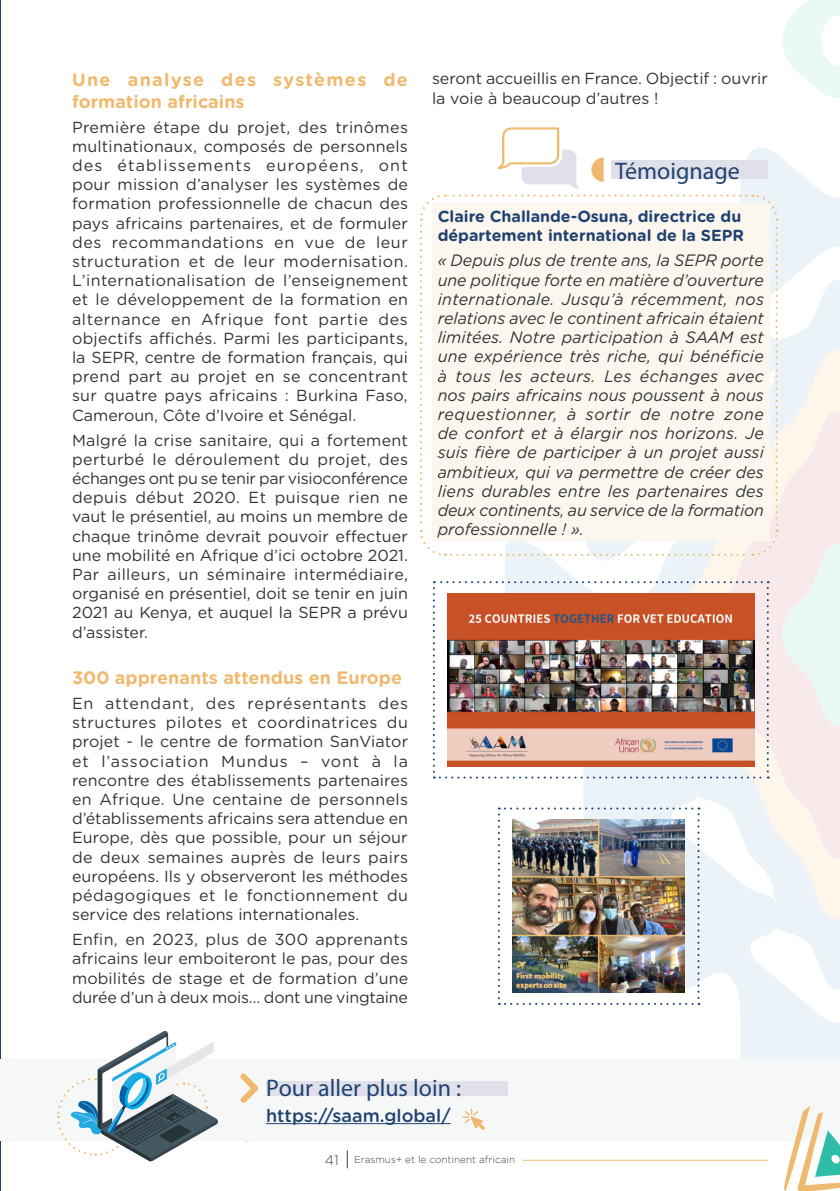
<style>
.page{position:relative;width:840px;height:1191px;background:#fff}
.page>*{position:absolute;margin:0;border:0;box-sizing:border-box;transform-origin:0 0}
.t1{font:24px "Myriad Pro";color:#204270}
.t2{font:700 18px/21.6px "Gotham Rounded";letter-spacing:.06em;color:#efba70}
.t3{font:700 18px "Gotham Rounded";color:#efba70}
.t4{font:500 18px "Gotham Rounded";color:#204270}
.t5{font:italic 16.4px/19.2px "Gotham Rounded";letter-spacing:-.01em;color:#303338;text-align:justify}
.t6{font:16px/19.2px "Gotham Rounded";color:#303338;text-align:justify}
.t7{font:700 16px/19.2px "Gotham Rounded";color:#204270}
.t8{font:300 10px "Gotham Rounded";color:#444141}
.s1{font-size:14px}
</style>
<div class="page">
<hr style="left:523px;top:1159px;width:244px;height:1px;background:#efba70">
<svg style="left:347px;top:1150px;width:1px;height:18px"></svg>
<hr style="left:0;top:0;width:1px;height:1191px;background:#204270">
<svg style="left:507px;top:778px;width:332px;height:281px"></svg>
<svg style="left:665px;top:778px;width:174px;height:141px;background:#f0f4f6"></svg>
<svg style="left:701px;top:778px;width:138px;height:80px"></svg>
<svg style="left:782px;top:0;width:57px;height:98px"></svg>
<div style="left:0;top:1059px;width:839px;height:81px;background:#f6f7f7"></div>
<div style="left:266px;top:1081px;width:241px;height:14px;background:#dfe0e9"></div>
<hr style="left:266px;top:1123px;width:184px;height:1px;background:#204270">
<svg style="left:462px;top:1108px;width:22px;height:21px"></svg>
<svg style="left:57px;top:1031px;width:236px;height:130px"></svg>
<svg style="left:497px;top:807px;width:202px;height:198px"></svg>
<img style="left:512px;top:819px;width:172px;height:173px">
<svg style="left:740px;top:1106px;width:99px;height:85px"></svg>
<svg style="left:420px;top:127px;width:419px;height:651px"></svg>
<p class="t2" style="left:72px;top:68px;width:337px">Une analyse des systèmes de formation africains</p>
<p class="t6" style="left:72px;top:117px;width:337px">Première étape du projet, des trinômes multinationaux, composés de personnels des établissements européens, ont pour mission d’analyser les systèmes de formation professionnelle de chacun des pays africains partenaires, et de formuler des recommandations en vue de leur structuration et de leur modernisation.<br>L’internationalisation de l’enseignement et le développement de la formation en alternance en Afrique font partie des objectifs affichés. Parmi les participants, la SEPR, centre de formation français, qui prend part au projet en se concentrant sur quatre pays africains : Burkina Faso, Cameroun, Côte d’Ivoire et Sénégal.</p>
<p class="t6" style="left:72px;top:429px;width:337px">Malgré la crise sanitaire, qui a fortement perturbé le déroulement du projet, des échanges ont pu se tenir par visioconférence depuis début 2020. Et puisque rien ne vaut le présentiel, au moins un membre de chaque trinôme devrait pouvoir effectuer une mobilité en Afrique d’ici octobre 2021.<br>Par ailleurs, un séminaire intermédiaire, organisé en présentiel, doit se tenir en juin 2021 au Kenya, et auquel la SEPR a prévu d’assister.</p>
<p class="t3" style="left:72px;top:664px;width:331px">300 apprenants attendus en Europe</p>
<p class="t6" style="left:72px;top:693px;width:337px">En attendant, des représentants des structures pilotes et coordinatrices du projet - le centre de formation SanViator et l’association Mundus – vont à la rencontre des établissements partenaires en Afrique. Une centaine de personnels d’établissements africains sera attendue en Europe, dès que possible, pour un séjour de deux semaines auprès de leurs pairs européens. Ils y observeront les méthodes pédagogiques et le fonctionnement du service des relations internationales.</p>
<p class="t6" style="left:72px;top:929px;width:337px">Enfin, en 2023, plus de 300 apprenants africains leur emboiteront le pas, pour des mobilités de stage et de formation d’une durée d’un à deux mois… dont une vingtaine</p>
<p class="t6" style="left:432px;top:68px;width:337px">seront accueillis en France. Objectif : ouvrir la voie à beaucoup d’autres !</p>
<p class="t1" style="left:614px;top:156px;width:126px">Témoignage</p>
<p class="t7" style="left:437px;top:206px;width:308px">Claire Challande-Osuna, directrice du département international de la SEPR</p>
<p class="t5" style="left:437px;top:250px;width:327px">« Depuis plus de trente ans, la SEPR porte une politique forte en matière d’ouverture internationale. Jusqu’à récemment, nos relations avec le continent africain étaient limitées. Notre participation à SAAM est une expérience très riche, qui bénéficie à tous les acteurs. Les échanges avec nos pairs africains nous poussent à nous requestionner, à sortir de notre zone de confort et à élargir nos horizons. Je suis fière de participer à un projet aussi ambitieux, qui va permettre de créer des liens durables entre les partenaires des deux continents, au service de la formation professionnelle ! ».</p>
<p class="t1" style="left:266px;top:1073px;width:196px">Pour aller plus loin :</p>
<p class="t4" style="left:266px;top:1102px;width:186px">https://saam.global/</p>
<p class="t8" style="left:324px;top:1152px;width:192px"><span class="s1">41</span> Erasmus+ et le continent africain</p>
</div>
